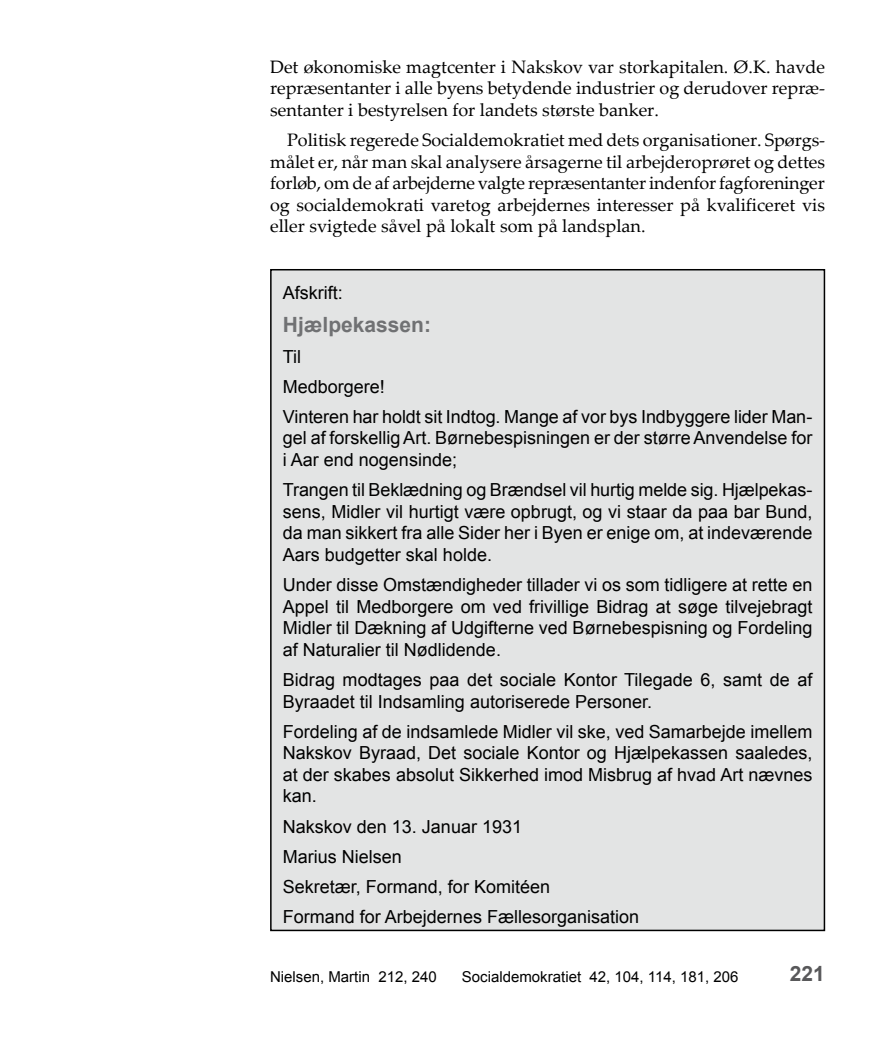
<style>
.page{position:relative;width:889px;height:1063px;background:#fff}
.page>*{position:absolute;margin:0;border:0;box-sizing:border-box;transform-origin:0 0}
.t1{font:700 21px "Arial";color:#707173}
.t2{font:700 21px "Arial";color:#58585a}
.t3{font:18px/21.6px "Arial";color:#000}
.t4{font:18px/21.6px "Palatino Linotype";color:#000;text-align:justify}
.t5{font:15px "Arial";color:#000}
</style>
<div class="page">
<div style="left:271px;top:270px;width:553px;height:660px;background:#e3e4e4"></div>
<p class="t4" style="left:270px;top:55px;width:556px">Det økonomiske magtcenter i Nakskov var storkapitalen. Ø.K. havde repræsentanter i alle byens betydende industrier og derudover repræ&shy;sentanter i bestyrelsen for landets største banker.</p>
<p class="t4" style="left:270px;top:128px;width:556px;text-indent:17px">Politisk regerede Socialdemokratiet med dets organisationer. Spørgs&shy;målet er, når man skal analysere årsagerne til arbejderoprøret og dettes forløb, om de af arbejderne valgte repræsentanter indenfor fagforeninger og socialdemokrati varetog arbejdernes interesser på kvalificeret vis eller svigtede såvel på lokalt som på landsplan.</p>
<p class="t3" style="left:283px;top:282px;width:62px">Afskrift:</p>
<p class="t1" style="left:283px;top:311px;width:150px">Hjælpekassen:</p>
<p class="t3" style="left:283px;top:341px;width:531px;line-height:30.2px">Til<br>Medborgere!<br>Vinteren har holdt sit Indtog. Mange af vor bys Indbyggere lider Man-</p>
<p class="t3" style="left:283px;top:427px;width:531px">gel af forskellig Art. Børnebespisningen er der større Anvendelse for i Aar end nogensinde;</p>
<p class="t3" style="left:283px;top:479px;width:531px;text-align:justify">Trangen til Beklædning og Brændsel vil hurtig melde sig. Hjælpekas&shy;sens, Midler vil hurtigt være opbrugt, og vi staar da paa bar Bund, da man sikkert fra alle Sider her i Byen er enige om, at indeværende Aars budgetter skal holde.</p>
<p class="t3" style="left:283px;top:574px;width:531px;text-align:justify">Under disse Omstændigheder tillader vi os som tidligere at rette en Appel til Medborgere om ved frivillige Bidrag at søge tilvejebragt Midler til Dækning af Udgifterne ved Børnebespisning og Fordeling af Naturalier til Nødlidende.</p>
<p class="t3" style="left:283px;top:669px;width:531px">Bidrag modtages paa det sociale Kontor Tilegade 6, samt de af<br>Byraadet til Indsamling autoriserede Personer.</p>
<p class="t3" style="left:283px;top:721px;width:531px;text-align:justify">Fordeling af de indsamlede Midler vil ske, ved Samarbejde imellem Nakskov Byraad, Det sociale Kontor og Hjælpekassen saaledes, at der skabes absolut Sikkerhed imod Misbrug af hvad Art nævnes kan.</p>
<p class="t3" style="left:283px;top:811px;width:358px;line-height:30.2px">Nakskov den 13. Januar 1931<br>Marius Nielsen<br>Sekretær, Formand, for Komitéen<br>Formand for Arbejdernes Fællesorganisation</p>
<p class="t5" style="left:270px;top:967px;width:168px">Nielsen, Martin 212, 240</p>
<p class="t5" style="left:462px;top:967px;width:278px">Socialdemokratiet 42, 104, 114, 181, 206</p>
<p class="t2" style="left:790px;top:960px;width:37px">221</p>
</div>
